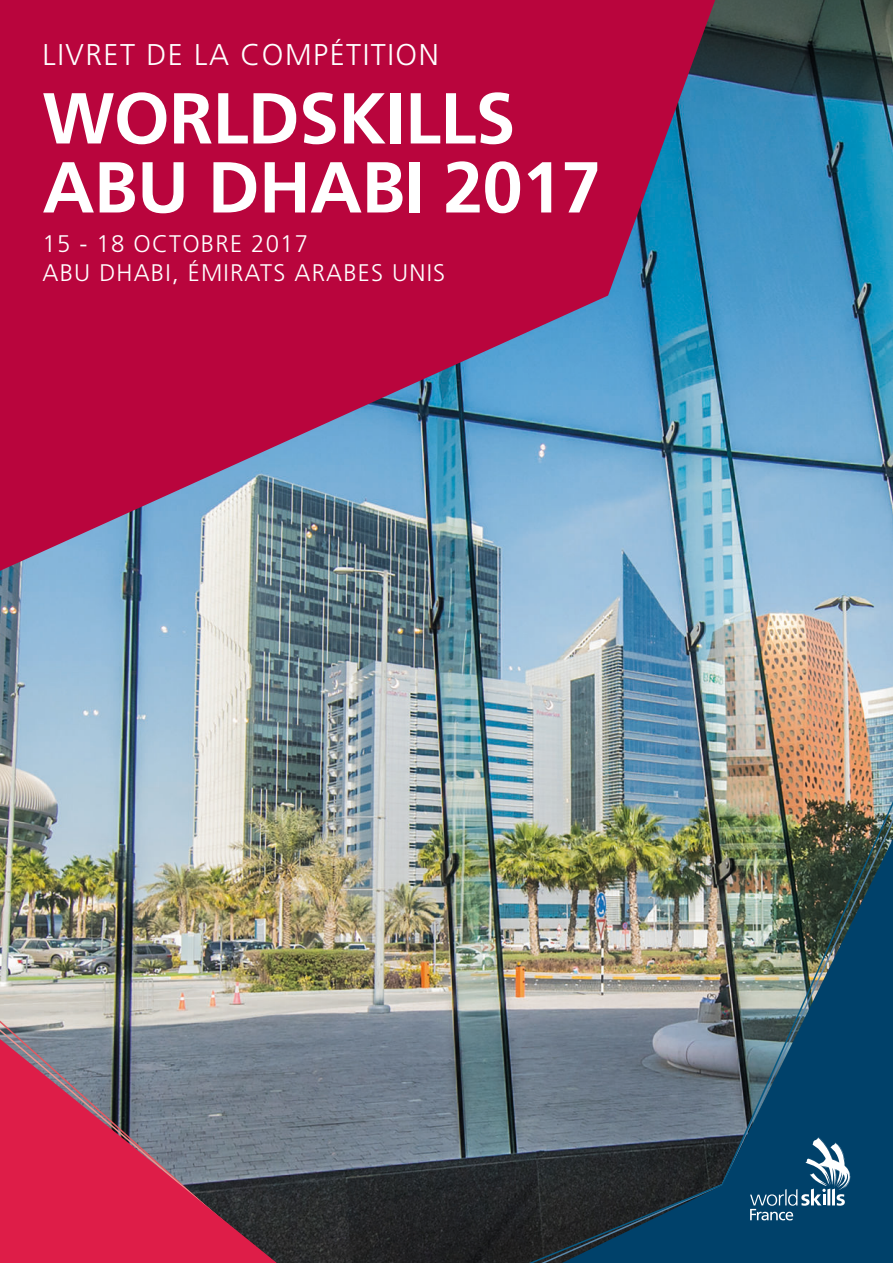
<style>
.page{position:relative;width:893px;height:1263px;background:#fff}
.page>*{position:absolute;margin:0;border:0;box-sizing:border-box;transform-origin:0 0}
.t1{font:700 72px/69px "Frutiger LT Pro";letter-spacing:-.01em;color:#fff}
.t2{font:300 30px "Frutiger LT Pro";letter-spacing:.05em;color:#fff}
.t3{font:300 24px/28.8px "Frutiger LT Pro";letter-spacing:.05em;color:#fff}
</style>
<div class="page">
<img style="left:0;top:0;width:893px;height:1263px">
<svg style="left:0;top:0;width:715px;height:571px;background:#9c3465"></svg>
<svg style="left:0;top:1001px;width:294px;height:9px;background:#cbc5bd"></svg>
<svg style="left:0;top:1010px;width:298px;height:253px;background:#868b8f"></svg>
<svg style="left:0;top:1039px;width:277px;height:224px;background:#a44762"></svg>
<img style="left:480px;top:756px;width:413px;height:507px">
<img style="left:562px;top:839px;width:331px;height:424px">
<svg style="left:750px;top:1137px;width:103px;height:83px;background:#2c6284"></svg>
<p class="t2" style="left:43px;top:39px;width:398px">LIVRET DE LA COMPÉTITION</p>
<h1 class="t1" style="left:43px;top:82px;width:560px">WORLDSKILLS<br>ABU DHABI 2017</h1>
<p class="t3" style="left:43px;top:229px;width:404px">15 - 18 OCTOBRE 2017<br>ABU DHABI, ÉMIRATS ARABES UNIS</p>
</div>
